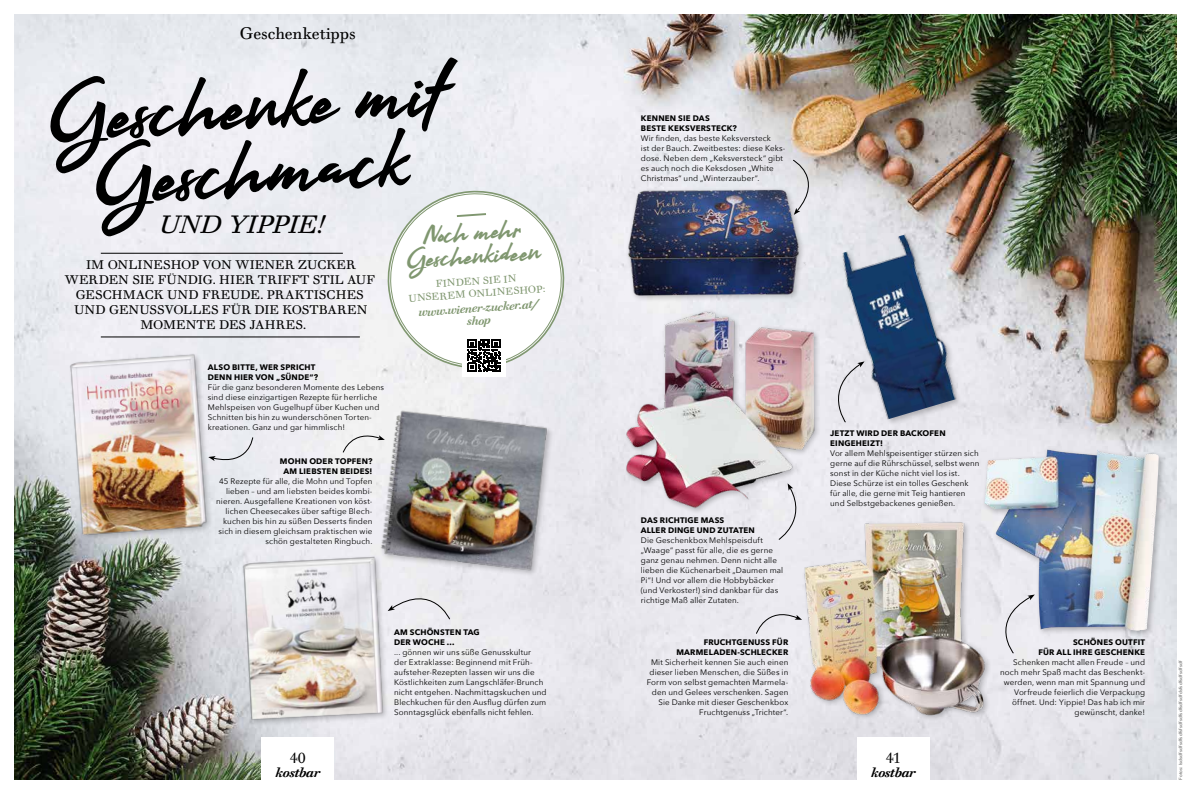
<style>
.page{position:relative;width:1191px;height:794px;background:#fff}
.page>*{position:absolute;margin:0;border:0;box-sizing:border-box;transform-origin:0 0}
.t1{font:80px/66px "Arkipelago";color:#000;text-align:center}
.t2{font:26.7px/23.4px "Arkipelago";color:#809770;text-align:center}
.t3{font:italic 24px "Walbaum Text Pro";letter-spacing:-.025em;color:#000}
.t4{font:16px "Walbaum Text Pro";letter-spacing:-.005em;color:#000}
.t5{font:14px "Walbaum Text Pro";color:#000}
.t6{font:italic 700 13px "Walbaum Text Pro";letter-spacing:-.03em;color:#000}
.t7{font:12px/15px "Walbaum Text Pro";letter-spacing:.005em;color:#000;text-align:center}
.t8{font:italic 700 11.5px/12.5px "Walbaum Text Pro";color:#809770;text-align:center}
.t9{font:9.6px/12.5px "Walbaum Text Pro";color:#809770;text-align:center}
.t10{font:8px/10px "Avenir Next";letter-spacing:.015em;color:#000}
.t11{font:700 8px/10px "Avenir Next";letter-spacing:.02em;color:#000}
.t12{font:500 4.5px "Avenir Next";letter-spacing:.03em;color:#636362}
</style>
<div class="page">
<img style="left:14px;top:14px;width:1162px;height:766px">
<div style="left:857px;top:737px;width:72px;height:57px;background:#fff"></div>
<div style="left:261px;top:737px;width:73px;height:57px;background:#fff"></div>
<hr style="left:101px;top:253px;width:242px;height:1px;background:#000">
<hr style="left:101px;top:336px;width:259px;height:1px;background:#000">
<img style="left:59px;top:345px;width:169px;height:201px">
<img style="left:373px;top:395px;width:189px;height:189px">
<img style="left:620px;top:305px;width:214px;height:208px">
<img style="left:787px;top:220px;width:215px;height:214px">
<img style="left:794px;top:510px;width:214px;height:214px">
<div style="left:625px;top:187px;width:187px;height:115px;background:#e6e7ec"></div>
<img style="left:620px;top:182px;width:186px;height:116px">
<img style="left:238px;top:552px;width:154px;height:177px">
<svg style="left:792px;top:159px;width:32px;height:56px"></svg>
<svg style="left:822px;top:361px;width:42px;height:62px;background:#e1e0e6"></svg>
<svg style="left:755px;top:605px;width:47px;height:29px"></svg>
<svg style="left:778px;top:483px;width:29px;height:57px;background:#e1e0e6"></svg>
<svg style="left:388px;top:582px;width:62px;height:38px;background:#e4e3e8"></svg>
<svg style="left:342px;top:429px;width:43px;height:24px"></svg>
<svg style="left:208px;top:436px;width:46px;height:30px"></svg>
<div style="left:981px;top:446px;width:184px;height:192px;background:#000;opacity:.25"></div>
<img style="left:984px;top:449px;width:174px;height:181px">
<svg style="left:988px;top:594px;width:46px;height:60px;background:#e4e3e8"></svg>
<div style="left:462px;top:333px;width:44px;height:44px;background:#fff"></div>
<svg style="left:385px;top:188px;width:181px;height:184px"></svg>
<h3 class="t4" style="left:240px;top:24px;width:117px">Geschenketipps</h3>
<h1 class="t1" style="left:49px;top:80px;width:395px;rotate:-4deg">Geschenke mit<br>Geschmack</h1>
<h3 class="t3" style="left:158px;top:210px;width:167px">UND YIPPIE!</h3>
<h3 class="t7" style="left:65px;top:258px;width:312px">IM ONLINESHOP VON WIENER ZUCKER<br>WERDEN SIE FÜNDIG. HIER TRIFFT STIL AUF<br>GESCHMACK UND FREUDE. PRAKTISCHES<br>UND GENUSSVOLLES FÜR DIE KOSTBAREN<br>MOMENTE DES JAHRES.</h3>
<h2 class="t2" style="left:405px;top:223px;width:135px;rotate:-4deg">Noch mehr<br>Geschenkidee n</h2>
<p class="t9" style="left:407px;top:280px;width:138px;rotate:-4deg">FINDEN SIE IN<br>UNSEREM ONLINESHOP:</p>
<h3 class="t8" style="left:418px;top:306px;width:121px;rotate:-4deg">www.wiener-zucker.at/ shop</h3>
<p class="t11" style="left:208px;top:362px;width:112px">ALSO BITTE, WER SPRICHT<br>DENN HIER VON „SÜNDE“?</p>
<p class="t10" style="left:208px;top:382px;width:178px">Für die ganz besonderen Momente des Lebens sind diese einzigartigen Rezepte für herrliche Mehlspeisen von Gugelhupf über Kuchen und Schnitten bis hin zu wunderschönen Torten&shy;kreationen. Ganz und gar himmlisch!</p>
<p class="t11" style="left:280px;top:456px;width:94px;text-align:center">MOHN ODER TOPFEN?<br>AM LIEBSTEN BEIDES!</p>
<p class="t10" style="left:216px;top:476px;width:158px;text-align:right">45 Rezepte für alle, die Mohn und Topfen lieben – und am liebsten beides kombi&shy;nieren. Ausgefallene Kreationen von köst&shy;lichen Cheesecakes über saftige Blech&shy;kuchen bis hin zu süßen Desserts finden sich in diesem gleichsam praktischen wie schön gestalteten Ringbuch.</p>
<h3 class="t5" style="left:290px;top:750px;width:18px">40</h3>
<h3 class="t6" style="left:275px;top:765px;width:46px">kostbar</h3>
<p class="t11" style="left:394px;top:627px;width:87px">AM SCHÖNSTEN TAG<br>DER WOCHE ...</p>
<p class="t10" style="left:394px;top:647px;width:154px">... gönnen wir uns süße Genusskultur<br>der Extraklasse: Beginnend mit Früh&shy;aufsteher-Rezepten lassen wir uns die Köstlichkeiten zum Langschläfer-Brunch nicht entgehen. Nachmittagskuchen und Blechkuchen für den Ausflug dürfen zum Sonntagsglück ebenfalls nicht fehlen.</p>
<p class="t11" style="left:641px;top:113px;width:97px">KENNEN SIE DAS<br>BESTE KEKSVERSTECK?</p>
<p class="t10" style="left:641px;top:133px;width:146px">Wir finden, das beste Keksversteck<br>ist der Bauch. Zweitbestes: diese Keks&shy;dose. Neben dem „Keksversteck“ gibt es auch noch die Keksdosen „White Christmas“ und „Winterzauber“.</p>
<p class="t11" style="left:641px;top:514px;width:116px">DAS RICHTIGE MASS<br>ALLER DINGE UND ZUTATEN</p>
<p class="t10" style="left:641px;top:534px;width:144px">Die Geschenkbox Mehlspeisduft „Waage“ passt für alle, die es gerne ganz genau nehmen. Denn nicht alle lieben die Küchenarbeit „Daumen mal Pi“! Und vor allem die Hobbybäcker (und Verkoster!) sind dankbar für das richtige Maß aller Zutaten.</p>
<p class="t11" style="left:676px;top:637px;width:113px;text-align:right">FRUCHTGENUSS FÜR<br>MARMELADEN-SCHLECKER</p>
<p class="t10" style="left:646px;top:657px;width:143px;text-align:right">Mit Sicherheit kennen Sie auch einen dieser lieben Menschen, die Süßes in Form von selbst gemachten Marmela&shy;den und Gelees verschenken. Sagen Sie Danke mit dieser Geschenkbox Fruchtgenuss „Trichter“.</p>
<p class="t11" style="left:830px;top:427px;width:117px">JETZT WIRD DER BACKOFEN<br>EINGEHEIZT!</p>
<p class="t10" style="left:830px;top:447px;width:151px">Vor allem Mehlspeisentiger stürzen sich gerne auf die Rührschüssel, selbst wenn sonst in der Küche nicht viel los ist.<br>Diese Schürze ist ein tolles Geschenk für alle, die gerne mit Teig hantieren und Selbstgebackenes genießen.</p>
<h3 class="t5" style="left:885px;top:750px;width:16px">41</h3>
<h3 class="t6" style="left:871px;top:765px;width:46px">kostbar</h3>
<p class="t11" style="left:1038px;top:637px;width:108px;text-align:right">SCHÖNES OUTFIT<br>FÜR ALL IHRE GESCHENKE</p>
<p class="t10" style="left:1000px;top:657px;width:146px;text-align:right">Schenken macht allen Freude – und noch mehr Spaß macht das Beschenkt&shy;werden, wenn man mit Spannung und<br>Vorfreude feierlich die Verpackung öffnet. Und: Yippie! Das hab ich mir gewünscht, danke!</p>
<p class="t12" style="left:1176px;top:780px;width:121px;rotate:-90deg">Fotos: Isdsdfsdfsdfsdfsfsdfsdfsdfsdfsdfdsfsdfsdfsdfsdf</p>
</div>
